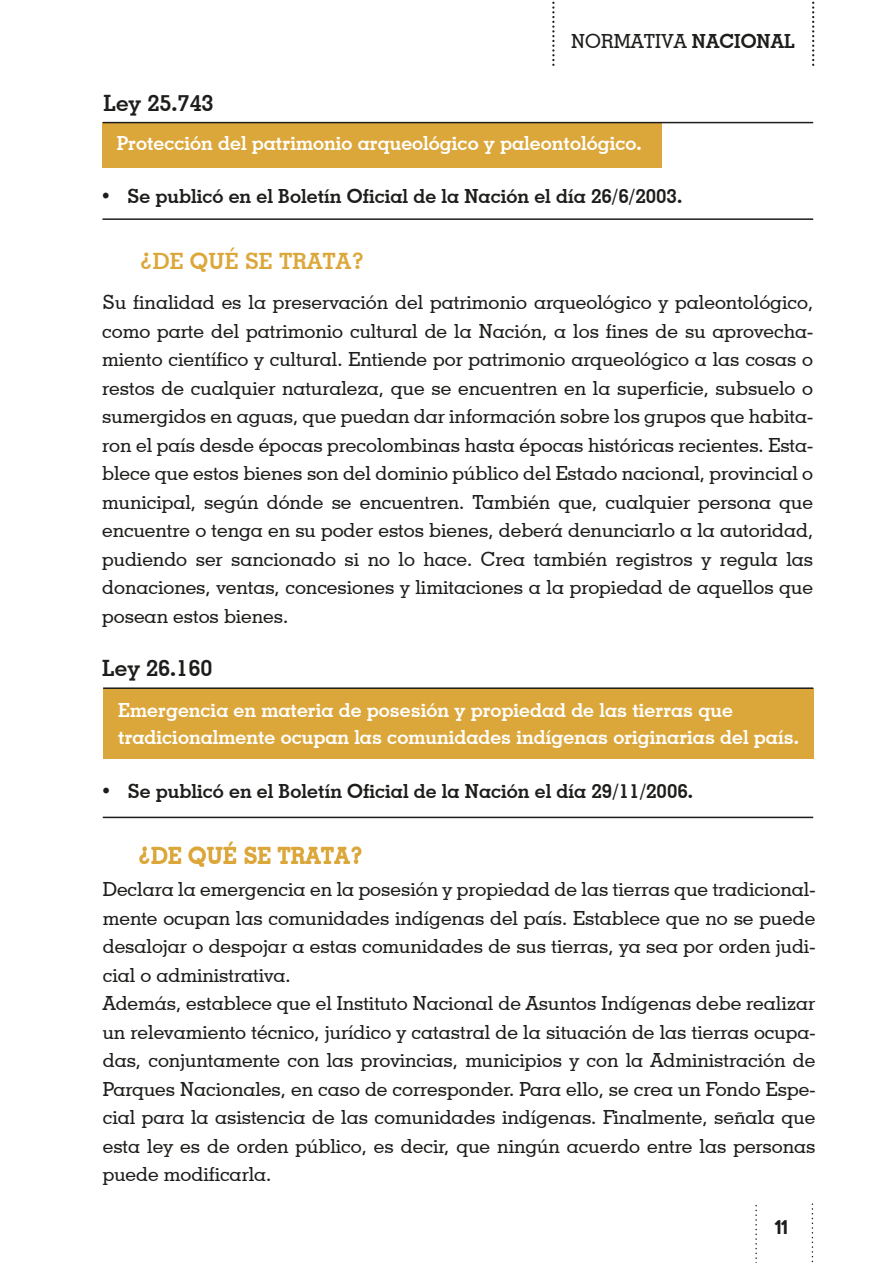
<style>
.page{position:relative;width:893px;height:1263px;background:#fff}
.page>*{position:absolute;margin:0;border:0;box-sizing:border-box;transform-origin:0 0}
.t1{font:700 22.5px "Geometric Slab 703 BT";color:#dca73a}
.t2{font:700 22.5px "Geometric Slab 703 BT";color:#1d1d1b}
.t3{font:500 19.5px/28.5px "Geometric Slab 703 BT";color:#1d1d1b;text-align:justify}
.t4{font:700 19.5px/27px "Geometric Slab 703 BT";color:#fff}
.t5{font:700 19.5px "Geometric Slab 703 BT";color:#1d1d1b}
.t6{font:19.5px "Uni Sans Bold";color:#1d1d1b}
.s1{font-weight:700}
</style>
<div class="page">
<svg style="left:812px;top:3px;width:2px;height:62px"></svg>
<svg style="left:552px;top:3px;width:2px;height:62px"></svg>
<svg style="left:812px;top:1204px;width:1px;height:59px"></svg>
<svg style="left:755px;top:1205px;width:2px;height:58px"></svg>
<hr style="left:102px;top:218px;width:711px;height:2px;background:#1d1d1b">
<hr style="left:103px;top:817px;width:710px;height:1px;background:#1d1d1b">
<div style="left:103px;top:124px;width:559px;height:43px;background:#dca73a"></div>
<div style="left:103px;top:688px;width:710px;height:70px;background:#dca73a"></div>
<hr style="left:103px;top:687px;width:710px;height:2px;background:#1d1d1b">
<div style="left:103px;top:123px;width:559px;height:43px;background:#dca73a"></div>
<hr style="left:103px;top:122px;width:710px;height:1px;background:#1d1d1b">
<p class="t2" style="left:103px;top:89px;width:112px">Ley 25.743</p>
<p class="t3" style="left:571px;top:27px;width:225px">NORMATIVA <span class="s1">NACIONAL</span></p>
<p class="t4" style="left:117px;top:131px;width:526px">Protección del patrimonio arqueológico y paleontológico.</p>
<p class="t5" style="left:100px;top:184px;width:584px">• Se publicó en el Boletín Oficial de la Nación el día 26/6/2003.</p>
<p class="t1" style="left:139px;top:248px;width:227px">¿DE QUÉ SE TRATA?</p>
<p class="t3" style="left:102px;top:288px;width:712px">Su finalidad es la preservación del patrimonio arqueológico y paleontológico, como parte del patrimonio cultural de la Nación, a los fines de su aprovecha&shy;miento científico y cultural. Entiende por patrimonio arqueológico a las cosas o restos de cualquier naturaleza, que se encuentren en la superficie, subsuelo o sumergidos en aguas, que puedan dar información sobre los grupos que habita&shy;ron el país desde épocas precolombinas hasta épocas históricas recientes. Esta&shy;blece que estos bienes son del dominio público del Estado nacional, provincial o municipal, según dónde se encuentren. También que, cualquier persona que encuentre o tenga en su poder estos bienes, deberá denunciarlo a la autoridad, pudiendo ser sancionado si no lo hace. Crea también registros y regula las donaciones, ventas, concesiones y limitaciones a la propiedad de aquellos que posean estos bienes.</p>
<p class="t2" style="left:102px;top:654px;width:112px">Ley 26.160</p>
<p class="t4" style="left:118px;top:698px;width:682px">Emergencia en materia de posesión y propiedad de las tierras que tradicionalmente ocupan las comunidades indígenas originarias del país.</p>
<p class="t5" style="left:101px;top:779px;width:594px">• Se publicó en el Boletín Oficial de la Nación el día 29/11/2006.</p>
<p class="t1" style="left:138px;top:841px;width:227px">¿DE QUÉ SE TRATA?</p>
<p class="t3" style="left:103px;top:875px;width:714px;text-align:left">Declara la emergencia en la posesión y propiedad de las tierras que tradicional&shy;mente ocupan las comunidades indígenas del país. Establece que no se puede desalojar o despojar a estas comunidades de sus tierras, ya sea por orden judi&shy;cial o administrativa.<br>Además, establece que el Instituto Nacional de Asuntos Indígenas debe realizar un relevamiento técnico, jurídico y catastral de la situación de las tierras ocupa&shy;das, conjuntamente con las provincias, municipios y con la Administración de Parques Nacionales, en caso de corresponder. Para ello, se crea un Fondo Espe&shy;cial para la asistencia de las comunidades indígenas. Finalmente, señala que esta ley es de orden público, es decir, que ningún acuerdo entre las personas puede modificarla.</p>
<p class="t6" style="left:775px;top:1215px;width:14px">11</p>
</div>
